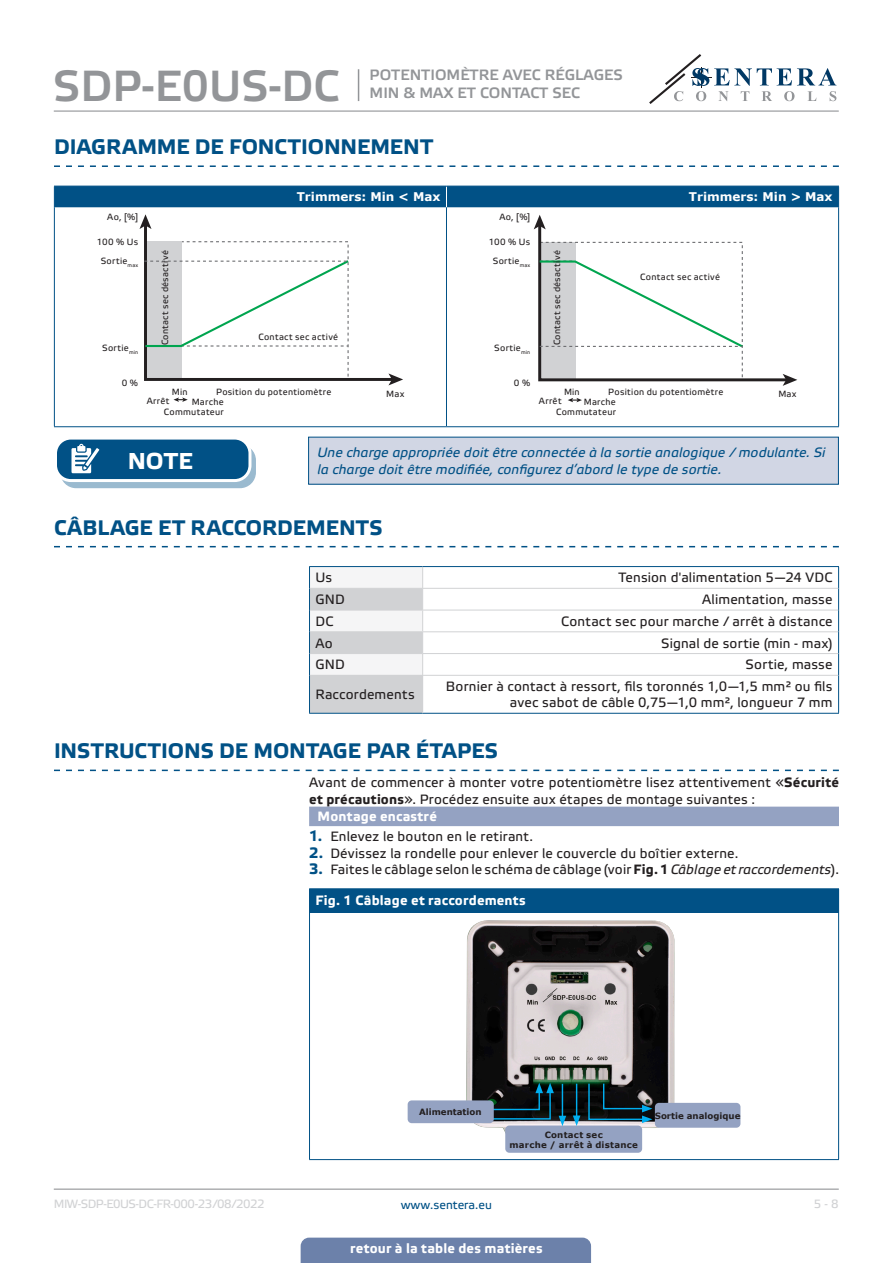
<style>
.page{position:relative;width:893px;height:1263px;background:#fff}
.page>*{position:absolute;margin:0;border:0;box-sizing:border-box;transform-origin:0 0}
.t1{font:43.5px "Etelka Medium Pro";color:#939598}
.t2{font:700 22.95px "Etelka Text Pro";color:#fff}
.t3{font:700 21px "Etelka Text Pro";letter-spacing:-.005em;color:#015186}
.t4{font:15px/18px "Etelka Medium Pro";color:#939598}
.body{font:13.5px/16.2px "Etelka Text Pro";letter-spacing:.015em;color:#231f20}
.table_text{font:13.5px "Etelka Text Pro";letter-spacing:.015em;color:#231f20}
.attention{font:italic 13.5px "Etelka Text Pro";letter-spacing:.01em;color:#015186}
.table_text-2{font:700 13.5px "Etelka Text Pro";letter-spacing:.015em;color:#fff}
.Number-roman{font:700 13.5px "Etelka Text Pro";letter-spacing:.015em;color:#fff}
.t5{font:12px "Etelka Text Pro";letter-spacing:-.04em;color:#d1d2d4}
.t6{font:700 12px "Verdana";color:#fff}
.t7{font:12px "Etelka Text Pro";color:#015186}
.TABLE_TEXT_WHITE{font:9px "Etelka Text Pro";letter-spacing:.03em;color:#231f20}
.table_text-3{font:700 8.7px "Verdana";color:#231f20}
.table_text-4{font:700 8.7px "Verdana";letter-spacing:.025em;color:#231f20}
.table_text-5{font:700 8.7px "Verdana";letter-spacing:.03em;color:#231f20}
.s1{font-weight:700}
.s2{font-weight:700;font-size:15px;color:#015186}
.s3{font-style:italic}
</style>
<div class="page">
<hr style="left:54px;top:111px;width:785px;height:1px;background:#939598">
<hr style="left:54px;top:1188px;width:785px;height:2px;background:#939598">
<svg style="left:649px;top:54px;width:187px;height:50px"></svg>
<div style="left:301px;top:1237px;width:290px;height:26px;background:#6c81aa"></div>
<hr style="left:358px;top:69px;width:1px;height:32px;background:#939598">
<svg style="left:54px;top:165px;width:785px;height:2px"></svg>
<svg style="left:54px;top:546px;width:785px;height:1px"></svg>
<div style="left:54px;top:186px;width:785px;height:21px;background:#015186"></div>
<hr style="left:54px;top:207px;width:1px;height:219px;background:#015186">
<hr style="left:446px;top:207px;width:1px;height:219px;background:#015186">
<hr style="left:838px;top:207px;width:1px;height:219px;background:#015186">
<hr style="left:54px;top:426px;width:392px;height:1px;background:#015186">
<hr style="left:446px;top:426px;width:393px;height:1px;background:#015186">
<svg style="left:174px;top:397px;width:14px;height:5px"></svg>
<svg style="left:139px;top:214px;width:264px;height:171px"></svg>
<svg style="left:568px;top:398px;width:14px;height:4px"></svg>
<svg style="left:534px;top:215px;width:263px;height:171px"></svg>
<div style="left:309px;top:437px;width:529px;height:47px;background:#d1d6e4"></div>
<div style="left:308px;top:437px;width:531px;height:48px;border:1px solid #015186"></div>
<div style="left:61px;top:445px;width:194px;height:43px;background:#9abacf;border-radius:15px"></div>
<div style="left:60px;top:444px;width:196px;height:44px;border:1px solid #015186;border-radius:15px"></div>
<div style="left:56px;top:438px;width:194px;height:42px;background:#015186;border-radius:15px"></div>
<div style="left:54px;top:437px;width:197px;height:45px;border:3px solid #fff;border-radius:15px"></div>
<svg style="left:71px;top:444px;width:34px;height:37px"></svg>
<svg style="left:423px;top:567px;width:415px;height:146px"></svg>
<div style="left:309px;top:675px;width:114px;height:38px;background:#d1d2d4"></div>
<hr style="left:423px;top:566px;width:416px;height:1px;background:#015186">
<svg style="left:838px;top:567px;width:1px;height:108px"></svg>
<hr style="left:309px;top:675px;width:1px;height:38px;background:#015186">
<hr style="left:838px;top:675px;width:1px;height:38px;background:#015186">
<hr style="left:309px;top:713px;width:114px;height:1px;background:#015186">
<hr style="left:423px;top:713px;width:416px;height:1px;background:#015186">
<hr style="left:423px;top:588px;width:415px;height:1px;background:#d1d2d4">
<svg style="left:309px;top:566px;width:114px;height:109px"></svg>
<hr style="left:310px;top:610px;width:113px;height:1px;background:#d1d2d4">
<hr style="left:310px;top:631px;width:113px;height:1px;background:#d1d2d4">
<hr style="left:310px;top:653px;width:113px;height:1px;background:#d1d2d4">
<hr style="left:423px;top:610px;width:415px;height:1px;background:#d1d2d4">
<hr style="left:423px;top:631px;width:415px;height:1px;background:#d1d2d4">
<hr style="left:423px;top:653px;width:415px;height:1px;background:#d1d2d4">
<hr style="left:423px;top:675px;width:415px;height:1px;background:#d1d2d4">
<svg style="left:54px;top:770px;width:785px;height:1px"></svg>
<div style="left:309px;top:807px;width:530px;height:19px;background:#94a2c2"></div>
<div style="left:309px;top:889px;width:530px;height:23px;background:#015186"></div>
<hr style="left:309px;top:888px;width:530px;height:1px;background:#015186">
<hr style="left:309px;top:912px;width:1px;height:247px;background:#015186">
<hr style="left:838px;top:912px;width:1px;height:247px;background:#015186">
<hr style="left:309px;top:1159px;width:530px;height:1px;background:#015186">
<img style="left:466px;top:920px;width:210px;height:232px">
<div style="left:408px;top:1100px;width:86px;height:23px;background:#94a2c2;border-radius:4px"></div>
<div style="left:655px;top:1103px;width:85px;height:25px;background:#94a2c2;border-radius:4px"></div>
<div style="left:505px;top:1125px;width:137px;height:28px;background:#94a2c2;border-radius:4px"></div>
<svg style="left:444px;top:1083px;width:122px;height:43px"></svg>
<hr style="left:576px;top:1084px;width:1px;height:34px;background:#00aeef">
<svg style="left:573px;top:1115px;width:7px;height:11px"></svg>
<svg style="left:588px;top:1082px;width:64px;height:41px;background:#1e3239"></svg>
<h1 class="t1" style="left:53px;top:62px;width:288px">SDP-E0US-DC</h1>
<p class="t4" style="left:370px;top:66px;width:255px">POTENTIOMÈTRE AVEC RÉGLAGES<br>MIN &amp; MAX ET CONTACT SEC</p>
<p class="t3" style="left:54px;top:134px;width:381px">DIAGRAMME DE FONCTIONNEMENT</p>
<p class="t6" style="left:297px;top:188px;width:145px">Trimmers: Min &lt; Max</p>
<p class="t6" style="left:689px;top:188px;width:145px">Trimmers: Min &gt; Max</p>
<p class="TABLE_TEXT_WHITE" style="left:107px;top:212px;width:32px">Ao, [%]</p>
<p class="TABLE_TEXT_WHITE" style="left:97px;top:237px;width:43px">100 % Us</p>
<p class="TABLE_TEXT_WHITE" style="left:499px;top:212px;width:32px">Ao, [%]</p>
<p class="TABLE_TEXT_WHITE" style="left:489px;top:237px;width:43px">100 % Us</p>
<p class="TABLE_TEXT_WHITE" style="left:101px;top:256px;width:39px">Sortie<sub>max</sub></p>
<p class="TABLE_TEXT_WHITE" style="left:102px;top:343px;width:38px">Sortie<sub>min</sub></p>
<p class="TABLE_TEXT_WHITE" style="left:122px;top:378px;width:18px">0 %</p>
<p class="TABLE_TEXT_WHITE" style="left:160px;top:345px;width:96px;rotate:-90deg">Contact sec désactivé</p>
<p class="TABLE_TEXT_WHITE" style="left:258px;top:332px;width:81px">Contact sec activé</p>
<p class="TABLE_TEXT_WHITE" style="left:493px;top:256px;width:39px">Sortie<sub>max</sub></p>
<p class="TABLE_TEXT_WHITE" style="left:494px;top:343px;width:38px">Sortie<sub>min</sub></p>
<p class="TABLE_TEXT_WHITE" style="left:514px;top:378px;width:18px">0 %</p>
<p class="TABLE_TEXT_WHITE" style="left:552px;top:345px;width:96px;rotate:-90deg">Contact sec désactivé</p>
<p class="TABLE_TEXT_WHITE" style="left:640px;top:272px;width:81px">Contact sec activé</p>
<p class="TABLE_TEXT_WHITE" style="left:172px;top:387px;width:17px">Min</p>
<p class="TABLE_TEXT_WHITE" style="left:216px;top:387px;width:117px">Position du potentiomètre</p>
<p class="TABLE_TEXT_WHITE" style="left:386px;top:389px;width:20px">Max</p>
<p class="TABLE_TEXT_WHITE" style="left:147px;top:396px;width:24px">Arrêt</p>
<p class="TABLE_TEXT_WHITE" style="left:164px;top:407px;width:61px">Commutateur</p>
<p class="TABLE_TEXT_WHITE" style="left:192px;top:397px;width:33px">Marche</p>
<p class="TABLE_TEXT_WHITE" style="left:564px;top:387px;width:17px">Min</p>
<p class="TABLE_TEXT_WHITE" style="left:608px;top:387px;width:117px">Position du potentiomètre</p>
<p class="TABLE_TEXT_WHITE" style="left:778px;top:389px;width:20px">Max</p>
<p class="TABLE_TEXT_WHITE" style="left:539px;top:396px;width:24px">Arrêt</p>
<p class="TABLE_TEXT_WHITE" style="left:556px;top:407px;width:61px">Commutateur</p>
<p class="TABLE_TEXT_WHITE" style="left:584px;top:397px;width:33px">Marche</p>
<p class="attention" style="left:317px;top:445px;width:509px">Une charge appropriée doit être connectée à la sortie analogique / modulante. Si</p>
<p class="t2" style="left:128px;top:446px;width:67px">NOTE</p>
<p class="attention" style="left:317px;top:462px;width:406px">la charge doit être modifiée, configurez d’abord le type de sortie.</p>
<p class="t3" style="left:54px;top:514px;width:330px">CÂBLAGE ET RACCORDEMENTS</p>
<p class="table_text" style="left:315px;top:570px;width:18px">Us</p>
<p class="table_text" style="left:619px;top:570px;width:215px">Tension d'alimentation 5—24 VDC</p>
<p class="table_text" style="left:315px;top:592px;width:31px">GND</p>
<p class="table_text" style="left:702px;top:592px;width:132px">Alimentation, masse</p>
<p class="table_text" style="left:315px;top:614px;width:19px">DC</p>
<p class="table_text" style="left:561px;top:614px;width:273px">Contact sec pour marche / arrêt à distance</p>
<p class="table_text" style="left:315px;top:636px;width:19px">Ao</p>
<p class="table_text" style="left:661px;top:636px;width:173px">Signal de sortie (min - max)</p>
<p class="table_text" style="left:315px;top:657px;width:31px">GND</p>
<p class="table_text" style="left:746px;top:657px;width:88px">Sortie, masse</p>
<p class="table_text" style="left:315px;top:687px;width:101px">Raccordements</p>
<p class="table_text" style="left:446px;top:679px;width:388px">Bornier à contact à ressort, fils toronnés 1,0—1,5 mm² ou fils</p>
<p class="table_text" style="left:510px;top:695px;width:324px">avec sabot de câble 0,75—1,0 mm², longueur 7 mm</p>
<p class="t3" style="left:54px;top:738px;width:445px">INSTRUCTIONS DE MONTAGE PAR ÉTAPES</p>
<p class="body" style="left:309px;top:775px;width:531px">Avant de commencer à monter votre potentiomètre lisez attentivement «<span class="s1">Sécurité et précautions</span>». Procédez ensuite aux étapes de montage suivantes :</p>
<p class="Number-roman" style="left:318px;top:808px;width:121px">Montage encastré</p>
<p class="body" style="left:309px;top:829px;width:225px"><span class="s2">1.</span> Enlevez le bouton en le retirant.</p>
<p class="body" style="left:309px;top:846px;width:431px"><span class="s2">2.</span> Dévissez la rondelle pour enlever le couvercle du boîtier externe.</p>
<p class="body" style="left:309px;top:862px;width:531px"><span class="s2">3.</span> Faites le câblage selon le schéma de câblage (voir <span class="s1">Fig. 1</span> <span class="s3">Câblage et raccordements</span>).</p>
<p class="table_text-2" style="left:315px;top:891px;width:212px">Fig. 1 Câblage et raccordements</p>
<p class="table_text-3" style="left:419px;top:1106px;width:64px">Alimentation</p>
<p class="table_text-5" style="left:545px;top:1128px;width:60px">Contact sec</p>
<p class="table_text-4" style="left:510px;top:1139px;width:130px">marche / arrêt à distance</p>
<p class="table_text-3" style="left:655px;top:1109px;width:87px">Sortie analogique</p>
<p class="t5" style="left:54px;top:1197px;width:212px">MIW-SDP-E0US-DC-FR-000 - 23 / 08 / 2022</p>
<p class="t7" style="left:401px;top:1198px;width:93px">www.sentera.eu</p>
<p class="t5" style="left:814px;top:1197px;width:27px">5 - 8</p>
<p class="table_text-2" style="left:350px;top:1239px;width:194px">retour à la table des matières</p>
</div>
